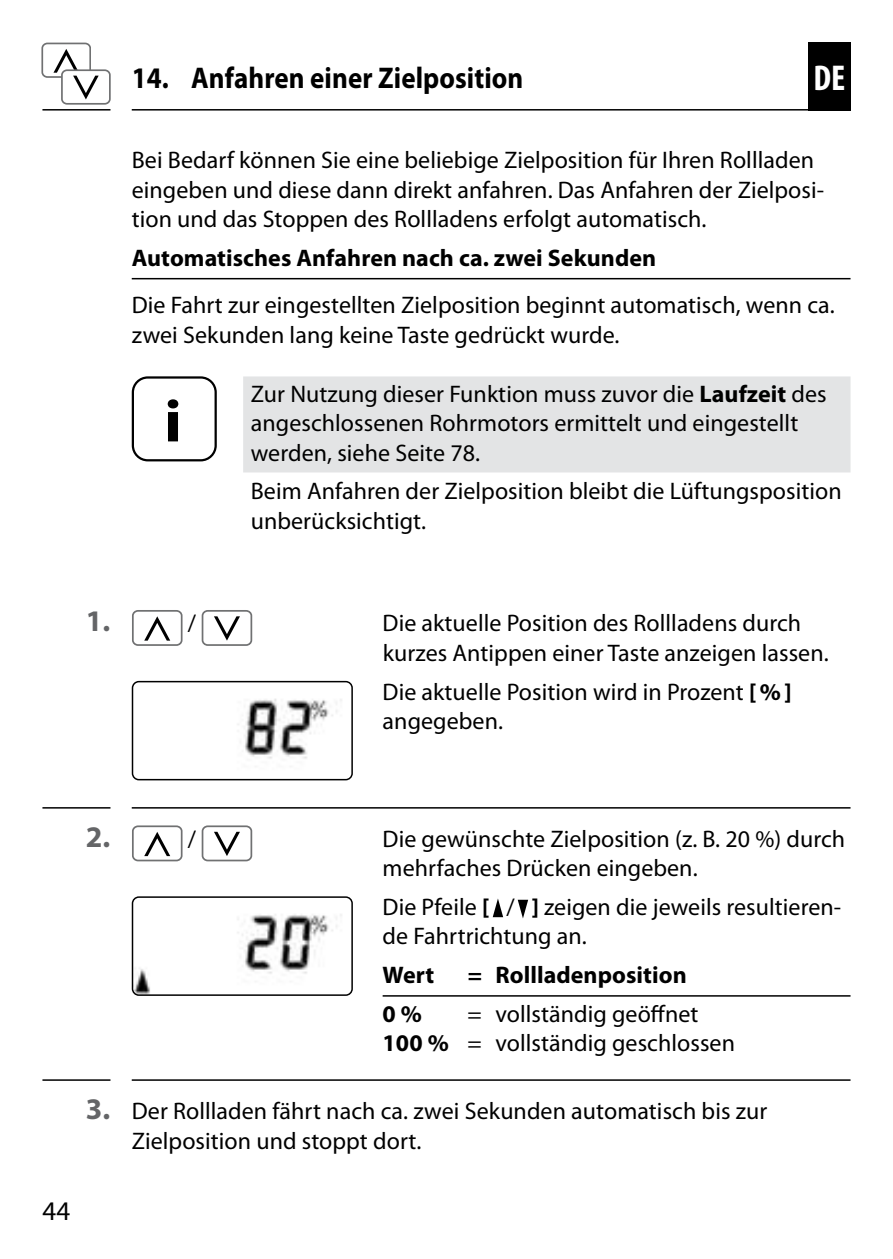
<style>
.page{position:relative;width:893px;height:1259px;background:#fff}
.page>*{position:absolute;margin:0;border:0;box-sizing:border-box;transform-origin:0 0}
.t1{font:700 60px "Myriad Pro";color:#000;scale:1.1 1}
.t2{font:700 condensed 36px "Myriad Pro";color:#fff}
.t3{font:700 30px "Myriad Pro";letter-spacing:.005em;color:#000;scale:.9 1}
.t4{font:700 30px "Myriad Pro";color:#646567}
.t5{font:27px "Myriad Pro";color:#000}
.t6{font:24px/29.4px "Myriad Pro";letter-spacing:.005em;color:#000}
.t7{font:700 24px "Myriad Pro";letter-spacing:.005em;color:#000}
.s1{font-weight:700}
.s2{font-weight:700;font-size:30px;color:#646567}
</style>
<div class="page">
<hr style="left:132px;top:109px;width:719px;height:2px;background:#000">
<hr style="left:42px;top:109px;width:68px;height:2px;background:#000">
<div style="left:808px;top:42px;width:42px;height:69px;background:#000"></div>
<hr style="left:132px;top:278px;width:718px;height:1px;background:#000">
<div style="left:243px;top:376px;width:607px;height:96px;background:#e3e4e5"></div>
<div style="left:132px;top:376px;width:85px;height:85px;border:2px solid #000;border-radius:15px"></div>
<div style="left:42px;top:43px;width:49px;height:35px;border:2px solid #707172;border-radius:5px"></div>
<div style="left:61px;top:69px;width:50px;height:36px;border:2px solid #707172;border-radius:5px"></div>
<svg style="left:53px;top:49px;width:46px;height:50px"></svg>
<svg style="left:42px;top:807px;width:808px;height:1px"></svg>
<hr style="left:383px;top:995px;width:467px;height:1px;background:#000">
<svg style="left:42px;top:1079px;width:808px;height:1px"></svg>
<div style="left:132px;top:610px;width:51px;height:36px;border:2px solid #707172;border-radius:5px"></div>
<svg style="left:144px;top:616px;width:26px;height:24px"></svg>
<div style="left:202px;top:610px;width:50px;height:36px;border:2px solid #707172;border-radius:5px"></div>
<svg style="left:214px;top:616px;width:26px;height:24px"></svg>
<img style="left:132px;top:681px;width:219px;height:98px">
<div style="left:132px;top:681px;width:221px;height:99px;border:1px solid #000;border-radius:6px"></div>
<div style="left:132px;top:825px;width:51px;height:36px;border:2px solid #707172;border-radius:5px"></div>
<svg style="left:144px;top:832px;width:26px;height:24px"></svg>
<div style="left:202px;top:825px;width:50px;height:36px;border:2px solid #707172;border-radius:5px"></div>
<svg style="left:214px;top:832px;width:26px;height:24px"></svg>
<img style="left:132px;top:898px;width:219px;height:96px">
<div style="left:132px;top:896px;width:221px;height:100px;border:1px solid #000;border-radius:6px"></div>
<svg style="left:493px;top:898px;width:10px;height:19px"></svg>
<svg style="left:518px;top:899px;width:10px;height:19px"></svg>
<p class="t3" style="left:132px;top:62px;width:437px">14. Anfahren einer Zielposition</p>
<h2 class="t2" style="left:813px;top:57px;width:33px">DE</h2>
<p class="t6" style="left:132px;top:147px;width:694px">Bei Bedarf können Sie eine beliebige Zielposition für Ihren Rollladen eingeben und diese dann direkt anfahren. Das Anfahren der Zielposi&shy;tion und das Stoppen des Rollladens erfolgt automatisch.</p>
<p class="t7" style="left:132px;top:246px;width:526px">Automatisches Anfahren nach ca. zwei Sekunden</p>
<p class="t6" style="left:132px;top:292px;width:705px">Die Fahrt zur eingestellten Zielposition beginnt automatisch, wenn ca. zwei Sekunden lang keine Taste gedrückt wurde.</p>
<h1 class="t1" style="left:164px;top:390px;width:18px">i</h1>
<p class="t6" style="left:251px;top:380px;width:577px">Zur Nutzung dieser Funktion muss zuvor die <span class="s1">Laufzeit</span> des angeschlossenen Rohrmotors ermittelt und eingestellt werden, siehe Seite 78.</p>
<p class="t6" style="left:251px;top:478px;width:592px">Beim Anfahren der Zielposition bleibt die Lüftungsposition unberücksichtigt.</p>
<p class="t4" style="left:86px;top:606px;width:26px">1.</p>
<p class="t6" style="left:188px;top:610px;width:10px">/</p>
<p class="t6" style="left:383px;top:610px;width:448px">Die aktuelle Position des Rollladens durch kurzes Antippen einer Taste anzeigen lassen.</p>
<p class="t6" style="left:383px;top:678px;width:410px">Die aktuelle Position wird in Prozent <span class="s1">[ %] </span>angegeben.</p>
<p class="t4" style="left:86px;top:821px;width:26px">2.</p>
<p class="t6" style="left:188px;top:825px;width:10px">/</p>
<p class="t6" style="left:383px;top:825px;width:464px">Die gewünschte Zielposition (z. B. 20 %) durch mehrfaches Drücken eingeben.</p>
<p class="t6" style="left:383px;top:893px;width:460px">Die Pfeile <span class="s1">[</span> / <span class="s1">]</span> zeigen die jeweils resultieren&shy;de Fahrtrichtung an.</p>
<p class="t7" style="left:383px;top:963px;width:53px">Wert</p>
<p class="t7" style="left:468px;top:963px;width:221px">= Rollladenposition</p>
<p class="t7" style="left:383px;top:1001px;width:41px">0 %</p>
<p class="t6" style="left:383px;top:1000px;width:354px;text-indent:85px">= vollständig geöffnet<br><span class="s1">100 %</span> = vollständig geschlossen</p>
<p class="t6" style="left:132px;top:1097px;width:637px;text-indent:-46px"><span class="s2">3.</span> Der Rollladen fährt nach ca. zwei Sekunden automatisch bis zur<br>Zielposition und stoppt dort.</p>
<p class="t5" style="left:43px;top:1197px;width:29px">44</p>
</div>
